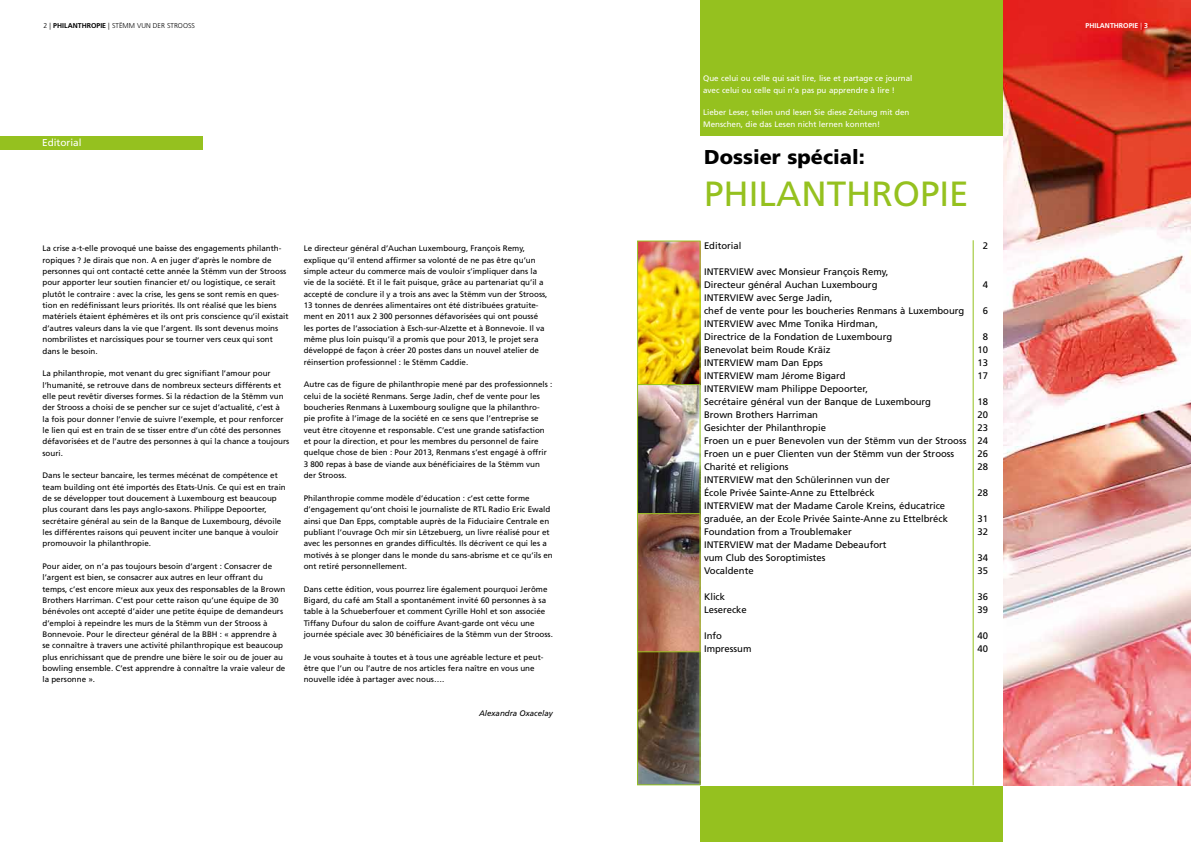
<style>
.page{position:relative;width:1191px;height:842px;background:#fff}
.page>*{position:absolute;margin:0;border:0;box-sizing:border-box;transform-origin:0 0}
.t1{font:35px "Frutiger";color:#95c11f}
.t2{font:900 20px "Frutiger";color:#000}
.t3{font:10px "Frutiger";color:#fff}
.t4{font:9.5px/13px "Frutiger";color:#000}
.t5{font:8px/11.3px "Frutiger";color:#000}
.t6{font:8px/11.3px "Frutiger";color:#fff}
.t7{font:italic 8px "Frutiger";color:#000}
.t8{font:300 7px "Frutiger";color:#000}
.t9{font:700 7px "Frutiger";color:#fff}
.s1{font-weight:700}
.s2{font-weight:300}
</style>
<div class="page">
<div style="left:0;top:136px;width:202px;height:13px;background:#95c11f"></div>
<div style="left:700px;top:0;width:303px;height:842px;background:#95c11f"></div>
<div style="left:619px;top:136px;width:442px;height:649px;background:#fff"></div>
<img style="left:1003px;top:0;width:188px;height:786px">
<hr style="left:973px;top:240px;width:1px;height:545px;background:#95c11f">
<img style="left:639px;top:652px;width:59px;height:131px">
<div style="left:637px;top:648px;width:63px;height:137px;border:1px solid #95c11f"></div>
<img style="left:639px;top:385px;width:59px;height:128px">
<div style="left:637px;top:377px;width:63px;height:138px;border:1px solid #95c11f"></div>
<img style="left:639px;top:243px;width:59px;height:140px">
<div style="left:637px;top:241px;width:63px;height:144px;border:1px solid #95c11f"></div>
<img style="left:639px;top:515px;width:59px;height:135px">
<div style="left:637px;top:513px;width:63px;height:139px;border:1px solid #95c11f"></div>
<p class="t8" style="left:44px;top:22px;width:149px">2 | <span class="s1">PHILANTHROPIE</span> | STËMM VUN DER STROOSS</p>
<p class="t9" style="left:1085px;top:22px;width:64px">PHILANTHROPIE <span class="s2">|</span> 3</p>
<p class="t3" style="left:42px;top:137px;width:41px">Editorial</p>
<p class="t5" style="left:43px;top:243px;width:247px">La crise a-t-elle provoqué une baisse des engagements philanth&shy;ropiques ? Je dirais que non. A en juger d’après le nombre de personnes qui ont contacté cette année la Stëmm vun der Strooss pour apporter leur soutien financier et/ ou logistique, ce serait plutôt le contraire : avec la crise, les gens se sont remis en ques&shy;tion en redéfinissant leurs priorités. Ils ont réalisé que les biens matériels étaient éphémères et ils ont pris conscience qu’il existait d’autres valeurs dans la vie que l’argent. Ils sont devenus moins nombrilistes et narcissiques pour se tourner vers ceux qui sont dans le besoin.</p>
<p class="t5" style="left:43px;top:368px;width:248px">La philanthropie, mot venant du grec signifiant l’amour pour l’humanité, se retrouve dans de nombreux secteurs différents et elle peut revêtir diverses formes. Si la rédaction de la Stëmm vun der Strooss a choisi de se pencher sur ce sujet d’actualité, c’est à<br>la fois pour donner l’envie de suivre l’exemple, et pour renforcer le lien qui est en train de se tisser entre d’un côté des personnes défavorisées et de l’autre des personnes à qui la chance a toujours souri.</p>
<p class="t5" style="left:43px;top:470px;width:245px">Dans le secteur bancaire, les termes mécénat de compétence et team building ont été importés des Etats-Unis. Ce qui est en train de se développer tout doucement à Luxembourg est beaucoup plus courant dans les pays anglo-saxons. Philippe Depoorter, secrétaire général au sein de la Banque de Luxembourg, dévoile les différentes raisons qui peuvent inciter une banque à vouloir promouvoir la philanthropie.</p>
<p class="t5" style="left:43px;top:560px;width:244px">Pour aider, on n’a pas toujours besoin d’argent : Consacrer de l’argent est bien, se consacrer aux autres en leur offrant du temps, c’est encore mieux aux yeux des responsables de la Brown Brothers Harriman. C’est pour cette raison qu’une équipe de 30 bénévoles ont accepté d’aider une petite équipe de demandeurs d’emploi à repeindre les murs de la Stëmm vun der Strooss à Bonnevoie. Pour le directeur général de la BBH : « apprendre à se connaître à travers une activité philanthropique est beaucoup plus enrichissant que de prendre une bière le soir ou de jouer au bowling ensemble. C’est apprendre à connaître la vraie valeur de la personne ».</p>
<p class="t5" style="left:304px;top:243px;width:245px">Le directeur général d’Auchan Luxembourg, François Remy, explique qu’il entend affirmer sa volonté de ne pas être qu’un simple acteur du commerce mais de vouloir s’impliquer dans la vie de la société. Et il le fait puisque, grâce au partenariat qu’il a accepté de conclure il y a trois ans avec la Stëmm vun der Strooss, 13 tonnes de denrées alimentaires ont été distribuées gratuite&shy;ment en 2011 aux 2 300 personnes défavorisées qui ont poussé les portes de l’association à Esch-sur-Alzette et à Bonnevoie. Il va même plus loin puisqu’il a promis que pour 2013, le projet sera développé de façon à créer 20 postes dans un nouvel atelier de réinsertion professionnel : le Stëmm Caddie.</p>
<p class="t5" style="left:304px;top:379px;width:250px">Autre cas de figure de philanthropie mené par des professionnels : celui de la société Renmans. Serge Jadin, chef de vente pour les boucheries Renmans à Luxembourg souligne que la philanthro&shy;pie profite à l’image de la société en ce sens que l’entreprise se veut être citoyenne et responsable. C’est une grande satisfaction et pour la direction, et pour les membres du personnel de faire quelque chose de bien : Pour 2013, Renmans s’est engagé à offrir 3 800 repas à base de viande aux bénéficiaires de la Stëmm vun der Strooss.</p>
<p class="t5" style="left:304px;top:492px;width:250px">Philanthropie comme modèle d’éducation : c’est cette forme d’engagement qu’ont choisi le journaliste de RTL Radio Eric Ewald ainsi que Dan Epps, comptable auprès de la Fiduciaire Centrale en publiant l’ouvrage Och mir sin Lëtzebuerg, un livre réalisé pour et avec les personnes en grandes difficultés. Ils décrivent ce qui les a motivés à se plonger dans le monde du sans-abrisme et ce qu’ils en ont retiré personnellement.</p>
<p class="t5" style="left:304px;top:583px;width:251px">Dans cette édition, vous pourrez lire également pourquoi Jerôme Bigard, du café am Stall a spontanément invité 60 personnes à sa table à la Schueberfouer et comment Cyrille Hohl et son associée Tiffany Dufour du salon de coiffure Avant-garde ont vécu une journée spéciale avec 30 bénéficiaires de la Stëmm vun der Strooss.</p>
<p class="t5" style="left:304px;top:651px;width:241px">Je vous souhaite à toutes et à tous une agréable lecture et peut&shy;être que l’un ou l’autre de nos articles fera naître en vous une nouvelle idée à partager avec nous….</p>
<p class="t7" style="left:479px;top:709px;width:75px">Alexandra Oxacelay</p>
<p class="t6" style="left:703px;top:73px;width:211px">Que celui ou celle qui sait lire, lise et partage ce journal avec celui ou celle qui n’a pas pu apprendre à lire !</p>
<p class="t6" style="left:703px;top:107px;width:208px">Lieber Leser, teilen und lesen Sie diese Zeitung mit den<br>Menschen, die das Lesen nicht lernen konnten!</p>
<h2 class="t2" style="left:704px;top:145px;width:162px">Dossier spécial:</h2>
<h1 class="t1" style="left:704px;top:174px;width:20px">phila</h1>
<h1 class="t1" style="left:801px;top:174px;width:47px">nthropie</h1>
<p class="t4" style="left:704px;top:239px;width:39px">Editorial</p>
<p class="t4" style="left:982px;top:239px;width:7px">2</p>
<p class="t4" style="left:704px;top:265px;width:186px">Interview avec Monsieur François Remy,<br>Directeur général Auchan Luxembourg</p>
<p class="t4" style="left:982px;top:278px;width:7px">4</p>
<p class="t4" style="left:704px;top:291px;width:262px">Interview avec Serge Jadin,<br>chef de vente pour les boucheries Renmans à Luxembourg</p>
<p class="t4" style="left:704px;top:317px;width:190px">Interview avec Mme Tonika Hirdman,<br>Directrice de la Fondation de Luxembourg</p>
<p class="t4" style="left:982px;top:304px;width:7px">6</p>
<p class="t4" style="left:982px;top:330px;width:7px">8</p>
<p class="t4" style="left:704px;top:343px;width:128px">Benevolat beim Roude Kräiz</p>
<p class="t4" style="left:977px;top:343px;width:12px">10</p>
<p class="t4" style="left:704px;top:356px;width:120px">Interview mam Dan Epps</p>
<p class="t4" style="left:977px;top:356px;width:12px">13</p>
<p class="t4" style="left:704px;top:369px;width:143px">Interview mam Jérome Bigard</p>
<p class="t4" style="left:977px;top:369px;width:12px">17</p>
<p class="t4" style="left:704px;top:382px;width:229px">Interview mam Philippe Depoorter,<br>Secrétaire général vun der Banque de Luxembourg</p>
<p class="t4" style="left:977px;top:395px;width:12px">18</p>
<p class="t4" style="left:704px;top:408px;width:116px">Brown Brothers Harriman</p>
<p class="t4" style="left:977px;top:408px;width:12px">20</p>
<p class="t4" style="left:704px;top:421px;width:123px">Gesichter der Philanthropie</p>
<p class="t4" style="left:704px;top:421px;width:286px;text-align:justify;text-indent:273px">23<br>Froen un e puer Benevolen vun der Stëmm vun der Strooss 24<br>Froen un e puer Clienten vun der Stëmm vun der Strooss</p>
<p class="t4" style="left:977px;top:447px;width:12px">26</p>
<p class="t4" style="left:704px;top:460px;width:86px">Charité et religions</p>
<p class="t4" style="left:977px;top:460px;width:12px">28</p>
<p class="t4" style="left:704px;top:473px;width:187px">Interview mat den Schülerinnen vun der<br>École Privée Sainte-Anne zu Ettelbréck</p>
<p class="t4" style="left:977px;top:486px;width:12px">28</p>
<p class="t4" style="left:704px;top:499px;width:245px">Interview mat der Madame Carole Kreins, éducatrice graduée, an der Ecole Privée Sainte-Anne zu Ettelbréck</p>
<p class="t4" style="left:977px;top:512px;width:12px">31</p>
<p class="t4" style="left:704px;top:525px;width:149px">Foundation from a Troublemaker</p>
<p class="t4" style="left:977px;top:525px;width:12px">32</p>
<p class="t4" style="left:704px;top:538px;width:184px">Interview mat der Madame Debeaufort vum Club des Soroptimistes</p>
<p class="t4" style="left:977px;top:551px;width:12px">34</p>
<p class="t4" style="left:704px;top:564px;width:51px">Vocaldente</p>
<p class="t4" style="left:977px;top:564px;width:12px">35</p>
<p class="t4" style="left:704px;top:590px;width:23px">Klick</p>
<p class="t4" style="left:977px;top:590px;width:12px">36</p>
<p class="t4" style="left:704px;top:603px;width:44px">Leserecke</p>
<p class="t4" style="left:977px;top:603px;width:12px">39</p>
<p class="t4" style="left:704px;top:629px;width:19px">Info</p>
<p class="t4" style="left:977px;top:629px;width:12px">40</p>
<p class="t4" style="left:704px;top:642px;width:49px">Impressum</p>
<p class="t4" style="left:977px;top:642px;width:12px">40</p>
</div>
